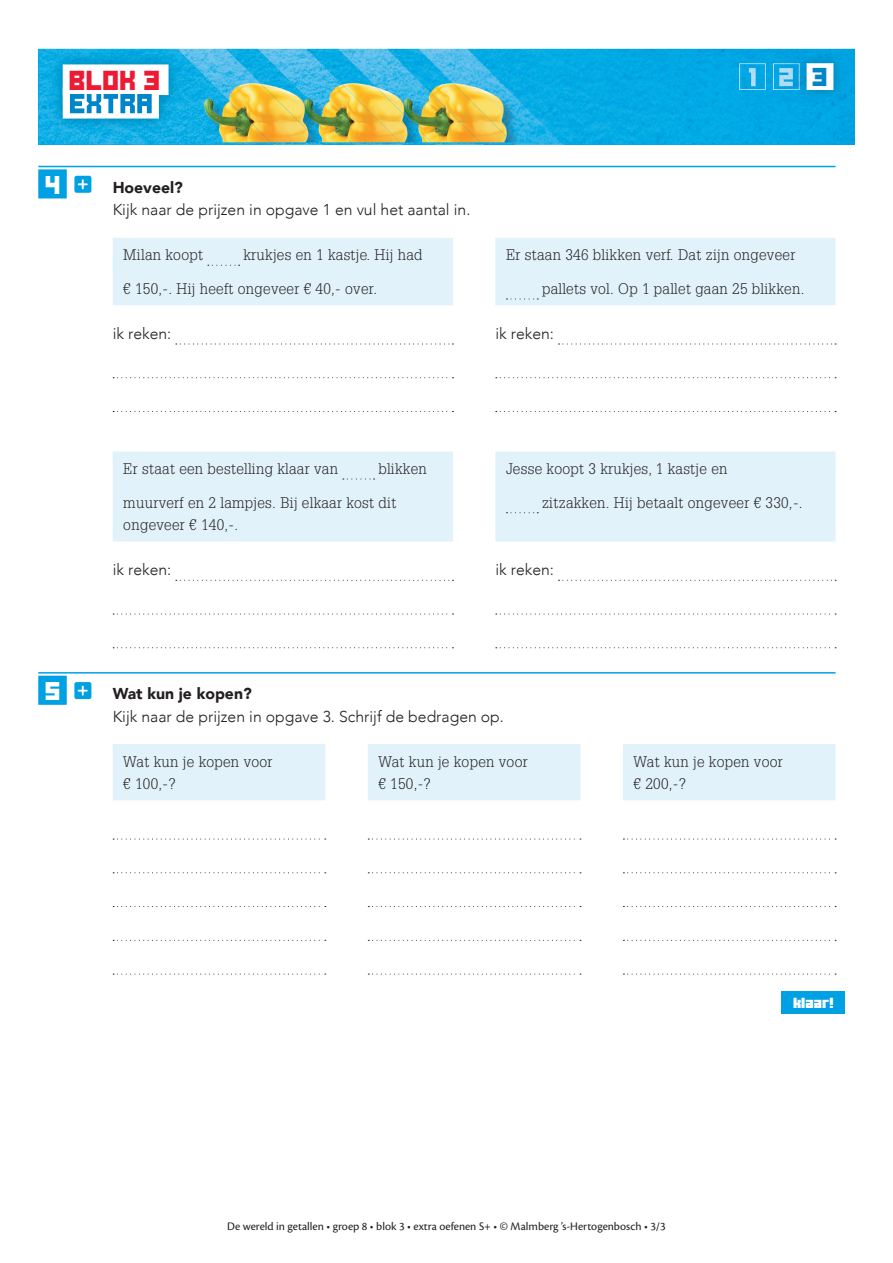
<style>
.page{position:relative;width:893px;height:1263px;background:#fff}
.page>*{position:absolute;margin:0;border:0;box-sizing:border-box;transform-origin:0 0}
.t1{font:19.2px "Ode to Idle Gaming";color:#ed1a33}
.t2{font:18.15px "Ode to Idle Gaming";color:#0084ca}
.t3{font:18px "Ode to Idle Gaming";color:#fff}
.t4{font:300 15.75px "Avenir";color:#231f20}
.t5{font:900 15.75px "Avenir";color:#231f20}
.t6{font:300 15px/22.5px "Glypha LT Std";letter-spacing:.02em;color:#231f20}
.t7{font:12px "Cronos Pro";color:#231f20}
.t8{font:10.5px "Minercraftory";letter-spacing:.01em;color:#fff}
</style>
<div class="page">
<div style="left:38px;top:49px;width:817px;height:96px;background:#00a7e4"></div>
<img style="left:39px;top:49px;width:648px;height:93px">
<img style="left:49px;top:51px;width:113px;height:81px">
<svg style="left:162px;top:48px;width:409px;height:97px;background:#66b5ad"></svg>
<div style="left:63px;top:64px;width:106px;height:31px;background:#fff"></div>
<div style="left:63px;top:88px;width:96px;height:31px;background:#fff"></div>
<svg style="left:70px;top:94px;width:82px;height:19px"></svg>
<div style="left:781px;top:992px;width:64px;height:22px;background:#00a1e3"></div>
<hr style="left:38px;top:166px;width:798px;height:1px;background:#00a1e3">
<div style="left:38px;top:169px;width:29px;height:29px;background:#00a1e3"></div>
<hr style="left:38px;top:672px;width:798px;height:1px;background:#00a1e3">
<div style="left:38px;top:676px;width:29px;height:29px;background:#00a1e3"></div>
<svg style="left:113px;top:238px;width:723px;height:304px"></svg>
<svg style="left:208px;top:265px;width:32px;height:1px"></svg>
<svg style="left:506px;top:299px;width:32px;height:1px"></svg>
<svg style="left:176px;top:344px;width:277px;height:1px"></svg>
<svg style="left:113px;top:377px;width:340px;height:1px"></svg>
<svg style="left:113px;top:411px;width:340px;height:1px"></svg>
<svg style="left:559px;top:344px;width:277px;height:1px"></svg>
<svg style="left:496px;top:377px;width:340px;height:1px"></svg>
<svg style="left:496px;top:411px;width:340px;height:1px"></svg>
<svg style="left:343px;top:479px;width:32px;height:1px"></svg>
<svg style="left:506px;top:512px;width:32px;height:1px"></svg>
<svg style="left:176px;top:580px;width:277px;height:1px"></svg>
<svg style="left:113px;top:614px;width:340px;height:1px"></svg>
<svg style="left:113px;top:647px;width:340px;height:1px"></svg>
<svg style="left:559px;top:580px;width:277px;height:1px"></svg>
<svg style="left:496px;top:614px;width:340px;height:1px"></svg>
<svg style="left:496px;top:647px;width:340px;height:1px"></svg>
<svg style="left:113px;top:744px;width:723px;height:56px;background:#e4f3fb"></svg>
<svg style="left:113px;top:839px;width:213px;height:1px"></svg>
<svg style="left:113px;top:872px;width:213px;height:1px"></svg>
<svg style="left:113px;top:906px;width:213px;height:1px"></svg>
<svg style="left:113px;top:940px;width:213px;height:1px"></svg>
<svg style="left:113px;top:974px;width:213px;height:1px"></svg>
<svg style="left:368px;top:839px;width:213px;height:1px"></svg>
<svg style="left:368px;top:872px;width:213px;height:1px"></svg>
<svg style="left:368px;top:906px;width:213px;height:1px"></svg>
<svg style="left:368px;top:940px;width:213px;height:1px"></svg>
<svg style="left:368px;top:974px;width:213px;height:1px"></svg>
<svg style="left:623px;top:839px;width:213px;height:1px"></svg>
<svg style="left:623px;top:872px;width:213px;height:1px"></svg>
<svg style="left:623px;top:906px;width:213px;height:1px"></svg>
<svg style="left:623px;top:940px;width:213px;height:1px"></svg>
<svg style="left:623px;top:974px;width:213px;height:1px"></svg>
<div style="left:74px;top:176px;width:17px;height:17px;background:#00a1e3;border-radius:2px"></div>
<svg style="left:78px;top:179px;width:10px;height:10px"></svg>
<div style="left:74px;top:682px;width:17px;height:17px;background:#00a1e3;border-radius:2px"></div>
<svg style="left:78px;top:686px;width:10px;height:10px"></svg>
<img style="left:773px;top:63px;width:21px;height:27px">
<img style="left:779px;top:68px;width:14px;height:18px">
<img style="left:739px;top:63px;width:27px;height:27px">
<img style="left:749px;top:68px;width:7px;height:18px">
<img style="left:794px;top:52px;width:52px;height:49px">
<div style="left:807px;top:64px;width:26px;height:26px;background:#fff"></div>
<div style="left:807px;top:63px;width:26px;height:27px;border:1px solid #fff"></div>
<p class="t1" style="left:70px;top:72px;width:93px">Blok 3</p>
<p class="t2" style="left:813px;top:69px;width:17px">3</p>
<p class="t3" style="left:46px;top:177px;width:17px">4</p>
<p class="t5" style="left:113px;top:174px;width:72px">Hoeveel?</p>
<p class="t4" style="left:113px;top:201px;width:359px">Kijk naar de prijzen in opgave 1 en vul het aantal in.</p>
<p class="t6" style="left:123px;top:244px;width:81px">Milan koopt</p>
<p class="t6" style="left:243px;top:244px;width:181px">krukjes en 1 kastje. Hij had</p>
<p class="t6" style="left:123px;top:278px;width:255px">€ 150,-. Hij heeft ongeveer € 40,- over.</p>
<p class="t6" style="left:506px;top:244px;width:291px">Er staan 346 blikken verf. Dat zijn ongeveer</p>
<p class="t6" style="left:542px;top:278px;width:264px">pallets vol. Op 1 pallet gaan 25 blikken.</p>
<p class="t4" style="left:113px;top:324px;width:60px">ik reken:</p>
<p class="t4" style="left:495px;top:324px;width:60px">ik reken:</p>
<p class="t6" style="left:123px;top:458px;width:216px">Er staat een bestelling klaar van</p>
<p class="t6" style="left:378px;top:458px;width:50px">blikken</p>
<p class="t6" style="left:123px;top:491px;width:275px">muurverf en 2 lampjes. Bij elkaar kost dit ongeveer € 140,-.</p>
<p class="t6" style="left:506px;top:458px;width:223px">Jesse koopt 3 krukjes, 1 kastje en</p>
<p class="t6" style="left:542px;top:491px;width:262px">zitzakken. Hij betaalt ongeveer € 330,-.</p>
<p class="t4" style="left:113px;top:561px;width:60px">ik reken:</p>
<p class="t4" style="left:495px;top:561px;width:60px">ik reken:</p>
<p class="t3" style="left:46px;top:683px;width:17px">5</p>
<p class="t5" style="left:113px;top:680px;width:141px">Wat kun je kopen?</p>
<p class="t4" style="left:113px;top:707px;width:393px">Kijk naar de prijzen in opgave 3. Schrijf de bedragen op.</p>
<p class="t6" style="left:123px;top:750px;width:151px">Wat kun je kopen voor € 100,-?</p>
<p class="t6" style="left:378px;top:750px;width:151px">Wat kun je kopen voor € 150,-?</p>
<p class="t6" style="left:634px;top:750px;width:151px">Wat kun je kopen voor € 200,-?</p>
<p class="t7" style="left:227px;top:1219px;width:440px">De wereld in getallen • groep 8 • blok 3 • extra oefenen S+ • © Malmberg ’s-Hertogenbosch • 3/3</p>
<p class="t8" style="left:793px;top:995px;width:42px">klaar!</p>
</div>
